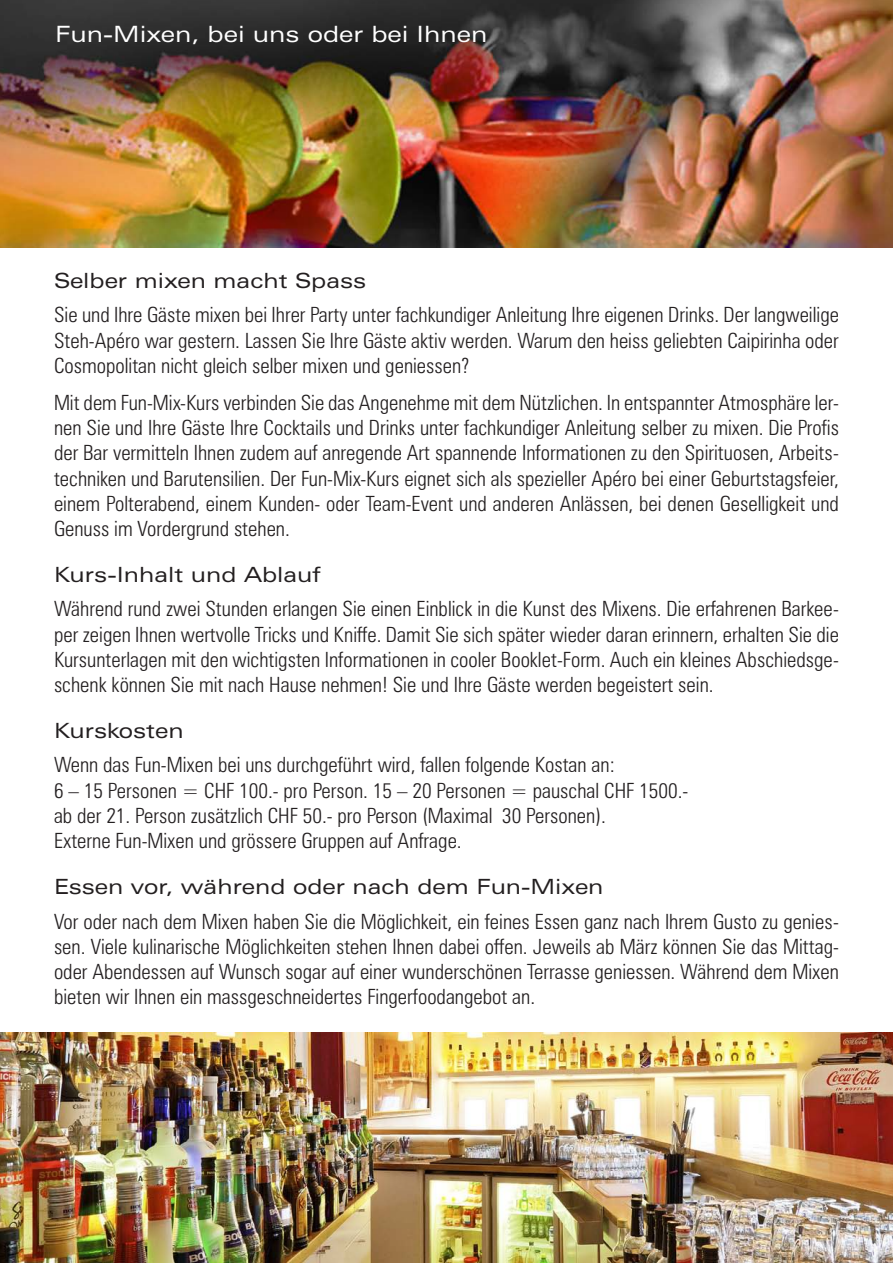
<style>
.page{position:relative;width:893px;height:1263px;background:#fff}
.page>*{position:absolute;margin:0;border:0;box-sizing:border-box;transform-origin:0 0}
.t1{font:expanded 22.5px "Zurich BT";color:#fff}
.t2{font:300 condensed 21px/25.2px "Zurich BT";color:#231f20;text-align:justify}
.t3{font:expanded 21px "Zurich BT";color:#231f20}
</style>
<div class="page">
<img style="left:0;top:0;width:893px;height:247px">
<img style="left:0;top:1033px;width:893px;height:230px">
<p class="t1" style="left:55px;top:21px;width:434px">Fun-Mixen, bei uns oder bei Ihnen</p>
<p class="t3" style="left:54px;top:268px;width:314px">Selber mixen macht Spass</p>
<p class="t2" style="left:54px;top:302px;width:786px">Sie und Ihre Gäste mixen bei Ihrer Party unter fachkundiger Anleitung Ihre eigenen Drinks. Der langweilige Steh-Apéro war gestern. Lassen Sie Ihre Gäste aktiv werden. Warum den heiss geliebten Caipirinha oder Cosmopolitan nicht gleich selber mixen und geniessen?</p>
<p class="t2" style="left:54px;top:390px;width:786px">Mit dem Fun-Mix-Kurs verbinden Sie das Angenehme mit dem Nützlichen. In entspannter Atmosphäre ler&shy;nen Sie und Ihre Gäste Ihre Cocktails und Drinks unter fachkundiger Anleitung selber zu mixen. Die Profis der Bar vermitteln Ihnen zudem auf anregende Art spannende Informationen zu den Spirituosen, Arbeits&shy;techniken und Barutensilien. Der Fun-Mix-Kurs eignet sich als spezieller Apéro bei einer Geburtstagsfeier, einem Polterabend, einem Kunden- oder Team-Event und anderen Anlässen, bei denen Geselligkeit und Genuss im Vordergrund stehen.</p>
<p class="t3" style="left:54px;top:562px;width:268px">Kurs-Inhalt und Ablauf</p>
<p class="t2" style="left:54px;top:596px;width:786px">Während rund zwei Stunden erlangen Sie einen Einblick in die Kunst des Mixens. Die erfahrenen Barkee&shy;per zeigen Ihnen wertvolle Tricks und Kniffe. Damit Sie sich später wieder daran erinnern, erhalten Sie die Kursunterlagen mit den wichtigsten Informationen in cooler Booklet-Form. Auch ein kleines Abschiedsge&shy;schenk können Sie mit nach Hause nehmen! Sie und Ihre Gäste werden begeistert sein.</p>
<p class="t3" style="left:54px;top:718px;width:131px">Kurskosten</p>
<p class="t2" style="left:54px;top:752px;width:562px">Wenn das Fun-Mixen bei uns durchgeführt wird, fallen folgende Kostan an:</p>
<p class="t2" style="left:54px;top:777px;width:636px">6 – 15 Personen = CHF 100.- pro Person. 15 – 20 Personen = pauschal CHF 1500.-</p>
<p class="t2" style="left:54px;top:803px;width:553px">ab der 21. Person zusätzlich CHF 50.- pro Person (Maximal 30 Personen).</p>
<p class="t2" style="left:54px;top:828px;width:409px">Externe Fun-Mixen und grössere Gruppen auf Anfrage.</p>
<p class="t3" style="left:54px;top:874px;width:551px">Essen vor, während oder nach dem Fun-Mixen</p>
<p class="t2" style="left:54px;top:908px;width:786px">Vor oder nach dem Mixen haben Sie die Möglichkeit, ein feines Essen ganz nach Ihrem Gusto zu genies&shy;sen. Viele kulinarische Möglichkeiten stehen Ihnen dabei offen. Jeweils ab März können Sie das Mittag&shy;oder Abendessen auf Wunsch sogar auf einer wunderschönen Terrasse geniessen. Während dem Mixen bieten wir Ihnen ein massgeschneidertes Fingerfoodangebot an.</p>
</div>
